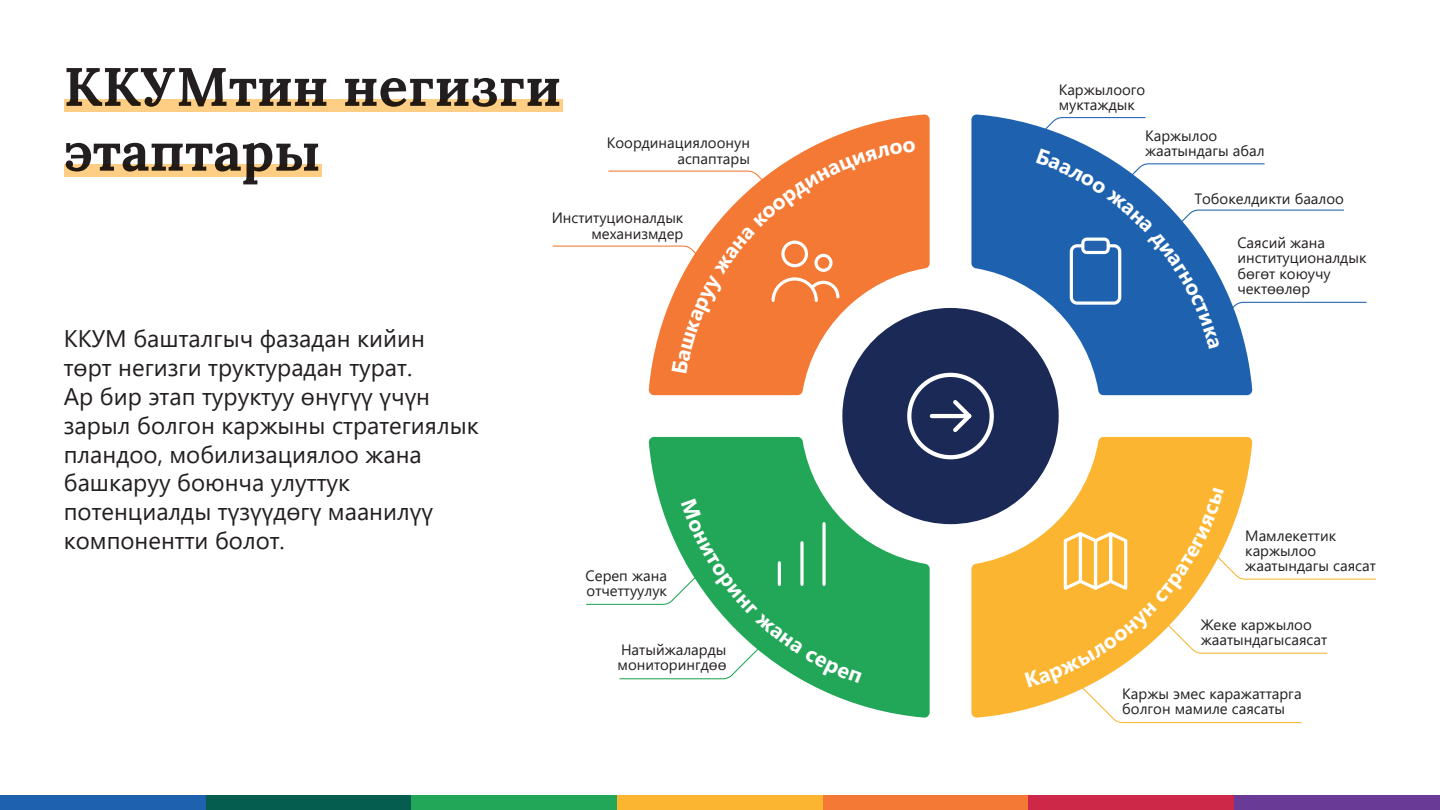
<style>
.page{position:relative;width:1440px;height:810px;background:#fff}
.page>*{position:absolute;margin:0;border:0;box-sizing:border-box;transform-origin:0 0}
.t1{font:700 54px/64.8px "Lora";color:#231f20}
.t2{font:24px/28.8px "Segoe UI";color:#231f20}
.t3{font:14.92px/15.5px "Segoe UI";color:#231f20}
</style>
<div class="page">
<div style="left:64px;top:99px;width:498px;height:13px;background:#fece84"></div>
<div style="left:64px;top:164px;width:257px;height:13px;background:#fece84"></div>
<div style="left:842px;top:308px;width:216px;height:216px;background:#1a2956;border-radius:50%"></div>
<svg style="left:971px;top:114px;width:281px;height:281px;fill:#1e62af"></svg>
<svg style="left:971px;top:437px;width:281px;height:281px;fill:#fcb531"></svg>
<svg style="left:648px;top:114px;width:281px;height:281px"></svg>
<svg style="left:648px;top:437px;width:281px;height:281px;fill:#22a657"></svg>
<div style="left:907px;top:373px;width:86px;height:86px;border:4px solid #fff;border-radius:50%"></div>
<hr style="left:931px;top:414px;width:38px;height:4px;background:#fff">
<svg style="left:949px;top:400px;width:23px;height:32px"></svg>
<svg style="left:1041px;top:117px;width:105px;height:16px"></svg>
<div style="left:0;top:795px;width:206px;height:15px;background:#1e62af"></div>
<div style="left:206px;top:795px;width:205px;height:15px;background:#055d50"></div>
<div style="left:411px;top:795px;width:206px;height:15px;background:#22a657"></div>
<div style="left:617px;top:795px;width:205px;height:15px;background:#fcb531"></div>
<div style="left:822px;top:795px;width:206px;height:15px;background:#f37934"></div>
<div style="left:1028px;top:795px;width:206px;height:15px;background:#ce2849"></div>
<div style="left:1234px;top:795px;width:205px;height:15px;background:#693a96"></div>
<svg style="left:552px;top:140px;width:363px;height:234px"></svg>
<svg style="left:586px;top:499px;width:275px;height:184px"></svg>
<svg style="left:1036px;top:148px;width:331px;height:201px"></svg>
<svg style="left:1024px;top:488px;width:352px;height:236px"></svg>
<h1 class="t1" style="left:64px;top:49px;width:498px">ККУМтин негизги этаптары</h1>
<p class="t3" style="left:607px;top:135px;width:145px;text-align:right">Координациялоонун аспаптары</p>
<p class="t2" style="left:64px;top:324px;width:416px">ККУМ башталгыч фазадан кийин төрт негизги труктурадан турат.<br>Ар бир этап туруктуу өнүгүү үчүн зарыл болгон каржыны стратегиялык пландоо, мобилизациялоо жана башкаруу боюнча улуттук потенциалды түзүүдөгү маанилүү компонентти болот.</p>
<p class="t3" style="left:551px;top:210px;width:133px;text-align:right">Институционалдык механизмдер</p>
<p class="t3" style="left:585px;top:567px;width:83px">Сереп жана отчеттуулук</p>
<p class="t3" style="left:617px;top:641px;width:110px">Натыйжаларды мониторингдөө</p>
<p class="t3" style="left:1058px;top:82px;width:88px">Каржылоого муктаждык</p>
<p class="t3" style="left:1144px;top:128px;width:121px">Каржылоо жаатындагы абал</p>
<p class="t3" style="left:1194px;top:191px;width:151px">Тобокелдикти баалоо</p>
<p class="t3" style="left:1237px;top:235px;width:131px">Саясий жана институционалдык бөгөт коюучу чектөөлөр</p>
<p class="t3" style="left:1245px;top:527px;width:132px">Мамлекеттик каржылоо жаатындагы саясат</p>
<p class="t3" style="left:1200px;top:617px;width:128px">Жеке каржылоо жаатындагысаясат</p>
<p class="t3" style="left:1122px;top:685px;width:181px">Каржы эмес каражаттарга болгон мамиле саясаты</p>
</div>
